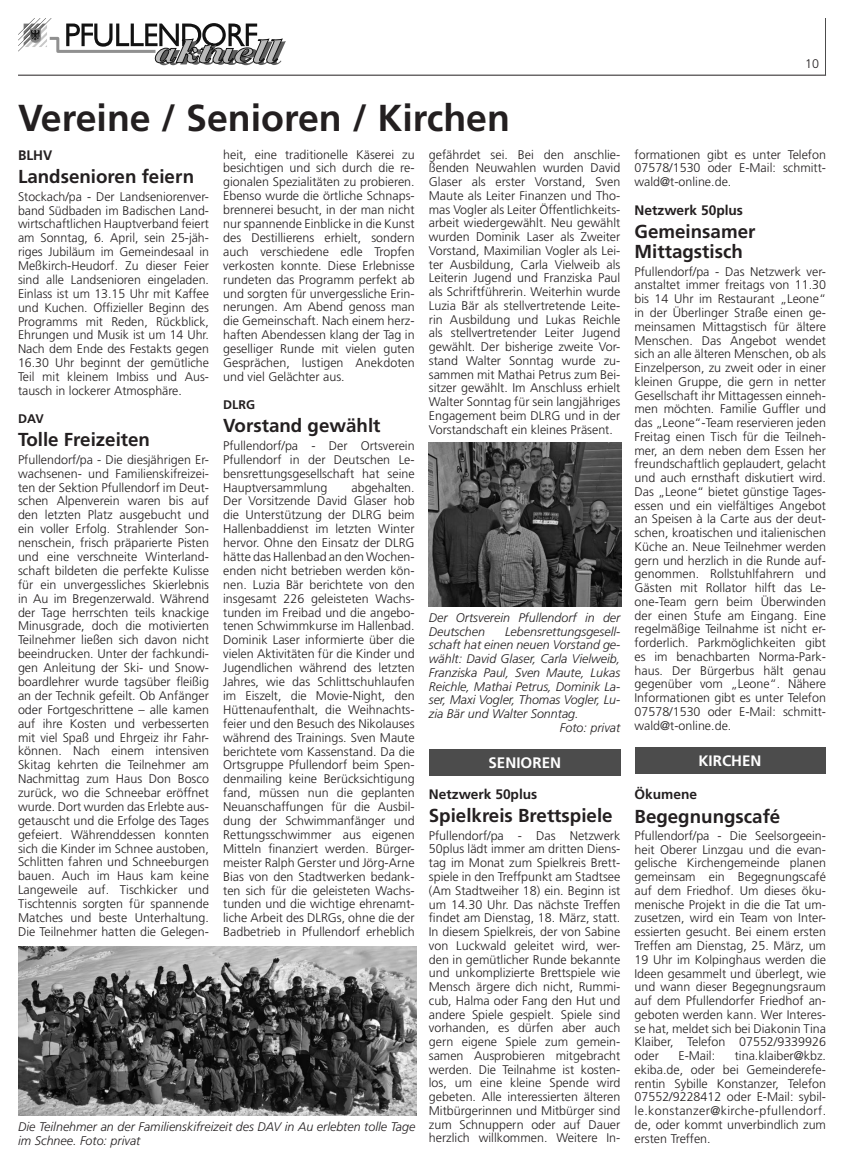
<style>
.page{position:relative;width:844px;height:1170px;background:#fff}
.page>*{position:absolute;margin:0;border:0;box-sizing:border-box;transform-origin:0 0}
.t1{font:700 37.5px "Frutiger LT Std";color:#231f20}
.t2{font:700 18.75px/20px "Frutiger LT Std";color:#231f20}
.t3{font:700 15.12px "Frutiger LT Std";color:#fff}
.t4{font:700 13.75px "Frutiger LT Std";color:#231f20}
.t5{font:300 12.5px/13.9px "Frutiger LT Std";color:#231f20;text-align:justify}
.t6{font:italic 300 12.5px/13.8px "Frutiger LT Std";color:#231f20}
.t7{font:700 12.5px "Frutiger LT Std";color:#231f20}
</style>
<div class="page">
<hr style="left:18px;top:75px;width:808px;height:1px;background:#231f20">
<svg style="left:18px;top:18px;width:268px;height:47px"></svg>
<img style="left:429px;top:442px;width:192px;height:164px">
<div style="left:429px;top:749px;width:192px;height:27px;background:#4c4c4c"></div>
<div style="left:634px;top:746px;width:191px;height:27px;background:#4c4c4c"></div>
<img style="left:18px;top:946px;width:398px;height:169px">
<hr style="left:825px;top:18px;width:1px;height:57px;background:#4c4c4c">
<p class="t5" style="left:805px;top:56px;width:15px">10</p>
<h1 class="t1" style="left:18px;top:96px;width:493px">Vereine / Senioren / Kirchen</h1>
<p class="t4" style="left:18px;top:147px;width:36px">BLHV</p>
<h2 class="t2" style="left:18px;top:167px;width:178px">Landsenioren feiern</h2>
<p class="t5" style="left:18px;top:189px;width:192px">Stockach/pa - Der Landseniorenver&shy;band Südbaden im Badischen Land&shy;wirtschaftlichen Hauptverband feiert am Sonntag, 6. April, sein 25-jäh&shy;riges Jubiläum im Gemeindesaal in Meßkirch-Heudorf. Zu dieser Feier sind alle Landsenioren eingeladen.<br>Einlass ist um 13.15 Uhr mit Kaffee und Kuchen. Offizieller Beginn des Programms mit Reden, Rückblick, Ehrungen und Musik ist um 14 Uhr.<br>Nach dem Ende des Festakts gegen 16.30 Uhr beginnt der gemütliche Teil mit kleinem Imbiss und Aus&shy;tausch in lockerer Atmosphäre.</p>
<p class="t7" style="left:18px;top:411px;width:27px">DAV</p>
<h2 class="t2" style="left:18px;top:430px;width:134px">Tolle Freizeiten</h2>
<p class="t5" style="left:18px;top:453px;width:192px">Pfullendorf/pa - Die diesjährigen Er&shy;wachsenen- und Familienskifreizei&shy;ten der Sektion Pfullendorf im Deut&shy;schen Alpenverein waren bis auf den letzten Platz ausgebucht und ein voller Erfolg. Strahlender Son&shy;nenschein, frisch präparierte Pisten und eine verschneite Winterland&shy;schaft bildeten die perfekte Kulisse für ein unvergessliches Skierlebnis in Au im Bregenzerwald. Während der Tage herrschten teils knackige Minusgrade, doch die motivierten Teilnehmer ließen sich davon nicht beeindrucken. Unter der fachkundi&shy;gen Anleitung der Ski- und Snow&shy;boardlehrer wurde tagsüber fleißig an der Technik gefeilt. Ob Anfänger oder Fortgeschrittene – alle kamen auf ihre Kosten und verbesserten mit viel Spaß und Ehrgeiz ihr Fahr&shy;können. Nach einem intensiven Skitag kehrten die Teilnehmer am Nachmittag zum Haus Don Bosco zurück, wo die Schneebar eröffnet wurde. Dort wurden das Erlebte aus&shy;getauscht und die Erfolge des Tages gefeiert. Währenddessen konnten sich die Kinder im Schnee austoben, Schlitten fahren und Schneeburgen bauen. Auch im Haus kam keine Langeweile auf. Tischkicker und Tischtennis sorgten für spannende Matches und beste Unterhaltung.<br>Die Teilnehmer hatten die Gelegen-</p>
<p class="t5" style="left:223px;top:147px;width:193px">heit, eine traditionelle Käserei zu besichtigen und sich durch die re&shy;gionalen Spezialitäten zu probieren.<br>Ebenso wurde die örtliche Schnaps&shy;brennerei besucht, in der man nicht nur spannende Einblicke in die Kunst des Destillierens erhielt, sondern auch verschiedene edle Tropfen verkosten konnte. Diese Erlebnisse rundeten das Programm perfekt ab und sorgten für unvergessliche Erin&shy;nerungen. Am Abend genoss man die Gemeinschaft. Nach einem herz&shy;haften Abendessen klang der Tag in geselliger Runde mit vielen guten Gesprächen, lustigen Anekdoten und viel Gelächter aus.</p>
<p class="t7" style="left:223px;top:397px;width:33px">DLRG</p>
<h2 class="t2" style="left:223px;top:416px;width:159px">Vorstand gewählt</h2>
<p class="t5" style="left:223px;top:438px;width:193px">Pfullendorf/pa - Der Ortsverein Pfullendorf in der Deutschen Le&shy;bensrettungsgesellschaft hat seine Hauptversammlung</p>
<p class="t5" style="left:223px;top:480px;width:193px;text-indent:128px">abgehalten.<br>Der Vorsitzende David Glaser hob die Unterstützung der DLRG beim Hallenbaddienst im letzten Winter hervor. Ohne den Einsatz der DLRG hätte das Hallenbad an den Wochen&shy;enden nicht betrieben werden kön&shy;nen. Luzia Bär berichtete von den insgesamt 226 geleisteten Wachs&shy;tunden im Freibad und die angebo&shy;tenen Schwimmkurse im Hallenbad.<br>Dominik Laser informierte über die vielen Aktivitäten für die Kinder und Jugendlichen während des letzten Jahres, wie das Schlittschuhlaufen im Eiszelt, die Movie-Night, den Hüttenaufenthalt, die Weihnachts&shy;feier und den Besuch des Nikolauses während des Trainings. Sven Maute berichtete vom Kassenstand. Da die Ortsgruppe Pfullendorf beim Spen&shy;denmailing keine Berücksichtigung fand, müssen nun die geplanten Neuanschaffungen für die Ausbil&shy;dung der Schwimmanfänger und Rettungsschwimmer aus eigenen Mitteln finanziert werden. Bürger&shy;meister Ralph Gerster und Jörg-Arne Bias von den Stadtwerken bedank&shy;ten sich für die geleisteten Wachs&shy;tunden und die wichtige ehrenamt&shy;liche Arbeit des DLRGs, ohne die der Badbetrieb in Pfullendorf erheblich</p>
<p class="t6" style="left:18px;top:1119px;width:399px">Die Teilnehmer an der Familienskifreizeit des DAV in Au erlebten tolle Tage im Schnee. Foto: privat</p>
<p class="t5" style="left:429px;top:147px;width:193px">gefährdet sei. Bei den anschlie&shy;ßenden Neuwahlen wurden David Glaser als erster Vorstand, Sven Maute als Leiter Finanzen und Tho&shy;mas Vogler als Leiter Öffentlichkeits&shy;arbeit wiedergewählt. Neu gewählt wurden Dominik Laser als Zweiter Vorstand, Maximilian Vogler als Lei&shy;ter Ausbildung, Carla Vielweib als Leiterin Jugend und Franziska Paul als Schriftführerin. Weiterhin wurde Luzia Bär als stellvertretende Leite&shy;rin Ausbildung und Lukas Reichle als stellvertretender Leiter Jugend gewählt. Der bisherige zweite Vor&shy;stand Walter Sonntag wurde zu&shy;sammen mit Mathai Petrus zum Bei&shy;sitzer gewählt. Im Anschluss erhielt Walter Sonntag für sein langjähriges Engagement beim DLRG und in der Vorstandschaft ein kleines Präsent.</p>
<p class="t6" style="left:429px;top:610px;width:193px">Der Ortsverein Pfullendorf in der<br>Deutschen</p>
<p class="t6" style="left:505px;top:624px;width:117px">Lebensrettungsgesell-</p>
<p class="t6" style="left:429px;top:638px;width:193px">schaft hat einen neuen Vorstand ge-</p>
<p class="t6" style="left:429px;top:652px;width:193px">wählt: David Glaser, Carla Vielweib,</p>
<p class="t6" style="left:429px;top:665px;width:193px">Franziska Paul, Sven Maute, Lukas</p>
<p class="t6" style="left:429px;top:679px;width:193px">Reichle, Mathai Petrus, Dominik La-</p>
<p class="t6" style="left:429px;top:693px;width:193px">ser, Maxi Vogler, Thomas Vogler, Lu-</p>
<p class="t6" style="left:429px;top:707px;width:151px">zia Bär und Walter Sonntag.</p>
<p class="t6" style="left:560px;top:720px;width:62px">Foto: privat</p>
<p class="t3" style="left:488px;top:753px;width:74px">SENIOREN</p>
<p class="t4" style="left:429px;top:786px;width:110px">Netzwerk 50plus</p>
<h2 class="t2" style="left:429px;top:806px;width:185px">Spielkreis Brettspiele</h2>
<p class="t5" style="left:429px;top:828px;width:193px">Pfullendorf/pa - Das Netzwerk 50plus lädt immer am dritten Diens&shy;tag im Monat zum Spielkreis Brett&shy;spiele in den Treffpunkt am Stadtsee (Am Stadtweiher 18) ein. Beginn ist um 14.30 Uhr. Das nächste Treffen findet am Dienstag, 18. März, statt.<br>In diesem Spielkreis, der von Sabine von Luckwald geleitet wird, wer&shy;den in gemütlicher Runde bekannte und unkomplizierte Brettspiele wie Mensch ärgere dich nicht, Rummi&shy;cub, Halma oder Fang den Hut und andere Spiele gespielt. Spiele sind vorhanden, es dürfen aber auch gern eigene Spiele zum gemein&shy;samen Ausprobieren mitgebracht werden. Die Teilnahme ist kosten&shy;los, um eine kleine Spende wird gebeten. Alle interessierten älteren Mitbürgerinnen und Mitbürger sind zum Schnuppern oder auf Dauer herzlich willkommen. Weitere In-</p>
<p class="t5" style="left:634px;top:147px;width:193px">formationen gibt es unter Telefon 07578/1530 oder E-Mail: schmitt&shy;wald@t-online.de.</p>
<p class="t4" style="left:634px;top:202px;width:110px">Netzwerk 50plus</p>
<h2 class="t2" style="left:634px;top:222px;width:122px">Gemeinsamer<br>Mittagstisch</h2>
<p class="t5" style="left:634px;top:265px;width:193px">Pfullendorf/pa - Das Netzwerk ver&shy;anstaltet immer freitags von 11.30 bis 14 Uhr im Restaurant „Leone“ in der Überlinger Straße einen ge&shy;meinsamen Mittagstisch für ältere Menschen. Das Angebot wendet sich an alle älteren Menschen, ob als Einzelperson, zu zweit oder in einer kleinen Gruppe, die gern in netter Gesellschaft ihr Mittagessen einneh&shy;men möchten. Familie Guffler und das „Leone“-Team reservieren jeden Freitag einen Tisch für die Teilneh&shy;mer, an dem neben dem Essen her freundschaftlich geplaudert, gelacht und auch ernsthaft diskutiert wird.<br>Das „Leone“ bietet günstige Tages&shy;essen und ein vielfältiges Angebot an Speisen à la Carte aus der deut&shy;schen, kroatischen und italienischen Küche an. Neue Teilnehmer werden gern und herzlich in die Runde auf&shy;genommen. Rollstuhlfahrern und Gästen mit Rollator hilft das Le&shy;one-Team gern beim Überwinden der einen Stufe am Eingang. Eine regelmäßige Teilnahme ist nicht er&shy;forderlich. Parkmöglichkeiten gibt es im benachbarten Norma-Park&shy;haus. Der Bürgerbus hält genau gegenüber vom „Leone“. Nähere Informationen gibt es unter Telefon 07578/1530 oder E-Mail: schmitt&shy;wald@t-online.de.</p>
<p class="t3" style="left:698px;top:751px;width:64px">KIRCHEN</p>
<p class="t4" style="left:634px;top:786px;width:64px">Ökumene</p>
<h2 class="t2" style="left:634px;top:806px;width:147px">Begegnungscafé</h2>
<p class="t5" style="left:634px;top:828px;width:193px">Pfullendorf/pa - Die Seelsorgeein&shy;heit Oberer Linzgau und die evan&shy;gelische Kirchengemeinde planen gemeinsam ein Begegnungscafé auf dem Friedhof. Um dieses öku&shy;menische Projekt in die die Tat um&shy;zusetzen, wird ein Team von Inter&shy;essierten gesucht. Bei einem ersten Treffen am Dienstag, 25. März, um 19 Uhr im Kolpinghaus werden die Ideen gesammelt und überlegt, wie und wann dieser Begegnungsraum auf dem Pfullendorfer Friedhof an&shy;geboten werden kann. Wer Interes&shy;se hat, meldet sich bei Diakonin Tina Klaiber, Telefon 07552/9339926 oder</p>
<p class="t5" style="left:634px;top:1048px;width:193px;text-indent:100px">tina.klaiber@kbz. ekiba.de, oder bei Gemeinderefe&shy;rentin Sybille Konstanzer, Telefon 07552/9228412 oder E-Mail: sybil&shy;le.konstanzer@kirche-pfullendorf. de, oder kommt unverbindlich zum ersten Treffen.</p>
<p class="t5" style="left:678px;top:1048px;width:38px">E-Mail:</p>
</div>
